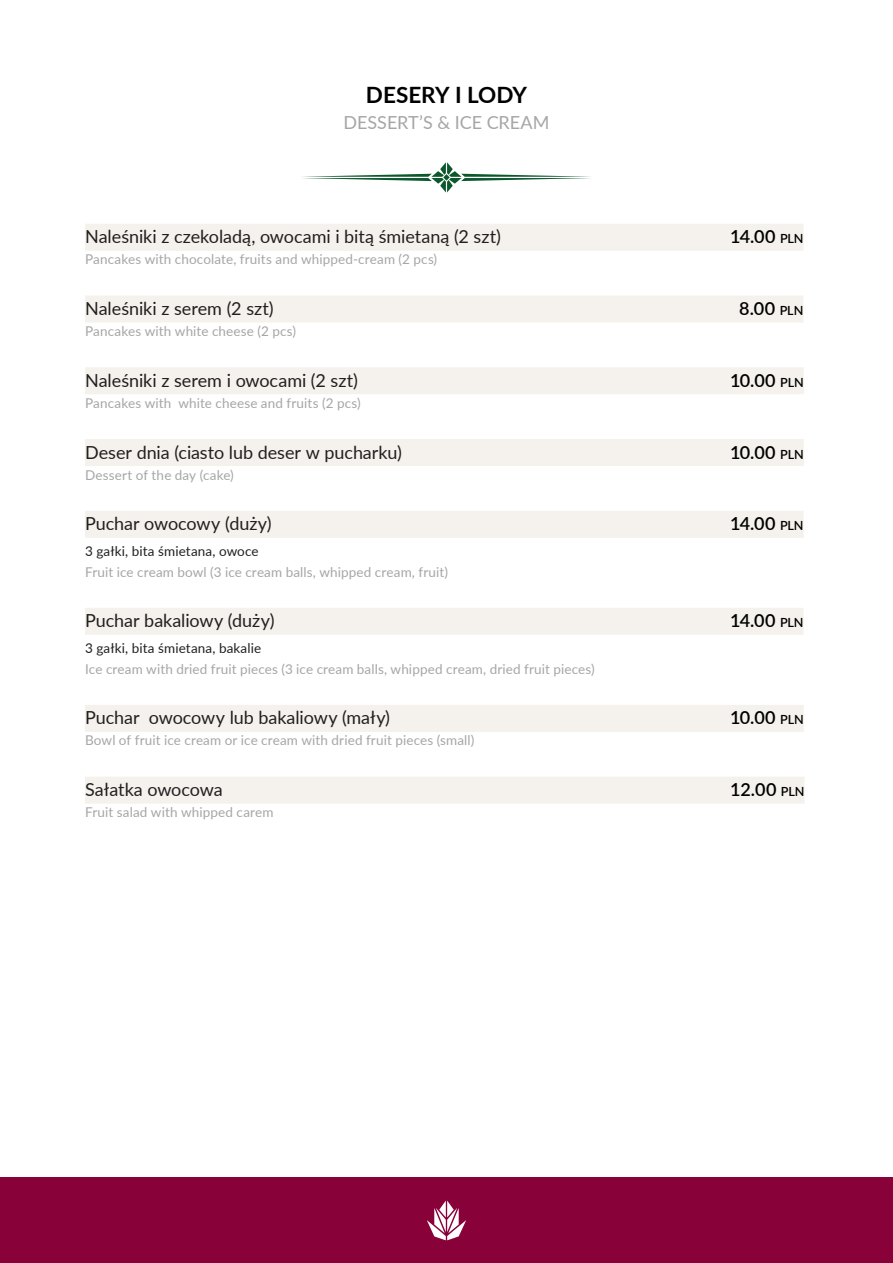
<style>
.page{position:relative;width:893px;height:1263px;background:#fff}
.page>*{position:absolute;margin:0;border:0;box-sizing:border-box;transform-origin:0 0}
.nagłówki{font:700 22.5px "Lato";letter-spacing:-.005em;color:#000}
.tekst_zwykly_pl{font:18px "Lato";letter-spacing:-.005em;color:#231f20}
.tekst_zwykly_pl-2{font:600 18px "Lato";letter-spacing:.025em;color:#000}
.nagłówki_angielskie{font:18px "Lato";color:#a6a6a6}
.tekst_zwykly_pl-3{font:600 18px "Lato";color:#000}
.tekst_angielski{font:13.5px "Lato";letter-spacing:.01em;color:#a6a6a6}
.tekst_zwykly_-_objas{font:13.5px "Lato";letter-spacing:.01em;color:#231f20}
.s1{font-size:12.6px}
</style>
<div class="page">
<div style="left:0;top:1178px;width:893px;height:85px;background:#890139"></div>
<svg style="left:427px;top:1200px;width:39px;height:40px"></svg>
<svg style="left:302px;top:162px;width:289px;height:30px"></svg>
<div style="left:85px;top:224px;width:719px;height:27px;background:#f5f2ed"></div>
<div style="left:85px;top:295px;width:718px;height:27px;background:#f5f2ed"></div>
<div style="left:85px;top:367px;width:719px;height:27px;background:#f5f2ed"></div>
<div style="left:85px;top:439px;width:719px;height:27px;background:#f5f2ed"></div>
<div style="left:85px;top:511px;width:719px;height:27px;background:#f5f2ed"></div>
<div style="left:85px;top:608px;width:719px;height:27px;background:#f5f2ed"></div>
<div style="left:85px;top:705px;width:719px;height:27px;background:#f5f2ed"></div>
<div style="left:85px;top:777px;width:719px;height:27px;background:#f5f2ed"></div>
<p class="nagłówki" style="left:366px;top:78px;width:163px">DESERY I LODY</p>
<p class="nagłówki_angielskie" style="left:343px;top:109px;width:208px">DESSERT’S &amp; ICE CREAM</p>
<p class="tekst_zwykly_pl" style="left:85px;top:224px;width:417px">Naleśniki z czekoladą, owocami i bitą śmietaną (2 szt)</p>
<p class="tekst_zwykly_pl-2" style="left:730px;top:224px;width:75px">14.00 <span class="s1">PLN</span></p>
<p class="tekst_angielski" style="left:85px;top:250px;width:354px">Pancakes with chocolate, fruits and whipped-cream (2 pcs)</p>
<p class="tekst_zwykly_pl" style="left:85px;top:296px;width:190px">Naleśniki z serem (2 szt)</p>
<p class="tekst_zwykly_pl-2" style="left:739px;top:295px;width:66px">8.00 <span class="s1">PLN</span></p>
<p class="tekst_angielski" style="left:85px;top:321px;width:213px">Pancakes with white cheese (2 pcs)</p>
<p class="tekst_zwykly_pl" style="left:85px;top:367px;width:274px">Naleśniki z serem i owocami (2 szt)</p>
<p class="tekst_zwykly_pl-2" style="left:730px;top:367px;width:75px">10.00 <span class="s1">PLN</span></p>
<p class="tekst_angielski" style="left:85px;top:393px;width:277px">Pancakes with white cheese and fruits (2 pcs)</p>
<p class="tekst_zwykly_pl" style="left:85px;top:439px;width:318px">Deser dnia (ciasto lub deser w pucharku)</p>
<p class="tekst_zwykly_pl-3" style="left:730px;top:439px;width:75px">10.00 <span class="s1">PLN</span></p>
<p class="tekst_angielski" style="left:85px;top:465px;width:150px">Dessert of the day (cake)</p>
<p class="tekst_zwykly_pl" style="left:85px;top:511px;width:188px">Puchar owocowy (duży)</p>
<p class="tekst_zwykly_pl-2" style="left:730px;top:511px;width:75px">14.00 <span class="s1">PLN</span></p>
<p class="tekst_zwykly_-_objas" style="left:85px;top:541px;width:175px">3 gałki, bita śmietana, owoce</p>
<p class="tekst_angielski" style="left:85px;top:562px;width:365px">Fruit ice cream bowl (3 ice cream balls, whipped cream, fruit)</p>
<p class="tekst_zwykly_pl" style="left:85px;top:608px;width:191px">Puchar bakaliowy (duży)</p>
<p class="tekst_zwykly_pl-2" style="left:730px;top:608px;width:75px">14.00 <span class="s1">PLN</span></p>
<p class="tekst_zwykly_-_objas" style="left:85px;top:638px;width:178px">3 gałki, bita śmietana, bakalie</p>
<p class="tekst_angielski" style="left:85px;top:659px;width:511px">Ice cream with dried fruit pieces (3 ice cream balls, whipped cream, dried fruit pieces)</p>
<p class="tekst_zwykly_pl" style="left:85px;top:705px;width:307px">Puchar owocowy lub bakaliowy (mały)</p>
<p class="tekst_zwykly_pl-2" style="left:730px;top:705px;width:75px">10.00 <span class="s1">PLN</span></p>
<p class="tekst_angielski" style="left:85px;top:731px;width:391px">Bowl of fruit ice cream or ice cream with dried fruit pieces (small)</p>
<p class="tekst_zwykly_pl" style="left:85px;top:777px;width:139px">Sałatka owocowa</p>
<p class="tekst_zwykly_pl-2" style="left:730px;top:776px;width:76px">12.00 <span class="s1">PLN</span></p>
<p class="tekst_angielski" style="left:85px;top:802px;width:190px">Fruit salad with whipped carem</p>
</div>
